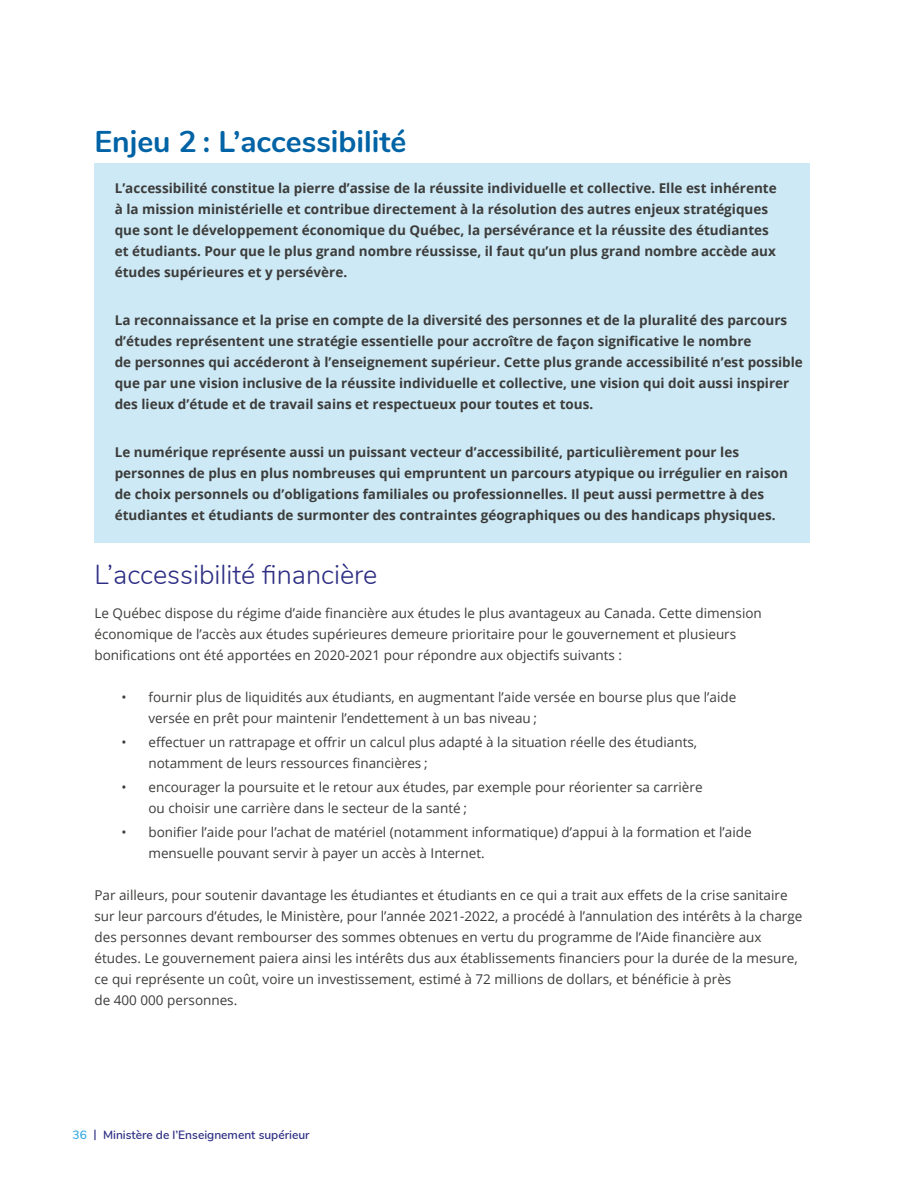
<style>
.page{position:relative;width:918px;height:1188px;background:#fff}
.page>*{position:absolute;margin:0;border:0;box-sizing:border-box;transform-origin:0 0}
.t1{font:700 30px "Nunito";color:#0063a5}
.t2{font:300 27px "Nunito";color:#2d2e83}
.t3{font:13.5px/21px "Open Sans";color:#3c3c3b}
.t4{font:700 13.5px/21px "Open Sans";color:#3c3c3b}
.t5{font:600 12px "Nunito";color:#2d2e83}
.s1{color:#36a9e1}
</style>
<div class="page">
<div style="left:94px;top:163px;width:716px;height:137px;background:#cce9f5"></div>
<div style="left:94px;top:295px;width:716px;height:137px;background:#cce9f5"></div>
<div style="left:94px;top:427px;width:716px;height:116px;background:#cce9f5"></div>
<h4 class="t1" style="left:94px;top:119px;width:313px">Enjeu 2 : L’accessibilité</h4>
<p class="t4" style="left:115px;top:177px;width:663px">L’accessibilité constitue la pierre d’assise de la réussite individuelle et collective. Elle est inhérente à la mission ministérielle et contribue directement à la résolution des autres enjeux stratégiques que sont le développement économique du Québec, la persévérance et la réussite des étudiantes et étudiants. Pour que le plus grand nombre réussisse, il faut qu’un plus grand nombre accède aux études supérieures et y persévère.</p>
<p class="t4" style="left:115px;top:309px;width:690px">La reconnaissance et la prise en compte de la diversité des personnes et de la pluralité des parcours d’études représentent une stratégie essentielle pour accroître de façon significative le nombre<br>de personnes qui accéderont à l’enseignement supérieur. Cette plus grande accessibilité n’est possible que par une vision inclusive de la réussite individuelle et collective, une vision qui doit aussi inspirer des lieux d’étude et de travail sains et respectueux pour toutes et tous.</p>
<p class="t4" style="left:115px;top:441px;width:675px">Le numérique représente aussi un puissant vecteur d’accessibilité, particulièrement pour les personnes de plus en plus nombreuses qui empruntent un parcours atypique ou irrégulier en raison de choix personnels ou d’obligations familiales ou professionnelles. Il peut aussi permettre à des étudiantes et étudiants de surmonter des contraintes géographiques ou des handicaps physiques.</p>
<h5 class="t2" style="left:94px;top:555px;width:284px">L’accessibilité financière</h5>
<p class="t3" style="left:94px;top:603px;width:669px">Le Québec dispose du régime d’aide financière aux études le plus avantageux au Canada. Cette dimension économique de l’accès aux études supérieures demeure prioritaire pour le gouvernement et plusieurs bonifications ont été apportées en 2020-2021 pour répondre aux objectifs suivants :</p>
<p class="t3" style="left:148px;top:686px;width:589px;text-indent:-27px">• fournir plus de liquidités aux étudiants, en augmentant l’aide versée en bourse plus que l’aide versée en prêt pour maintenir l’endettement à un bas niveau ;</p>
<p class="t3" style="left:148px;top:731px;width:550px;text-indent:-27px">• effectuer un rattrapage et offrir un calcul plus adapté à la situation réelle des étudiants, notamment de leurs ressources financières ;</p>
<p class="t3" style="left:148px;top:776px;width:556px;text-indent:-27px">• encourager la poursuite et le retour aux études, par exemple pour réorienter sa carrière ou choisir une carrière dans le secteur de la santé ;</p>
<p class="t3" style="left:148px;top:822px;width:605px;text-indent:-27px">• bonifier l’aide pour l’achat de matériel (notamment informatique) d’appui à la formation et l’aide mensuelle pouvant servir à payer un accès à Internet.</p>
<p class="t3" style="left:94px;top:884px;width:709px">Par ailleurs, pour soutenir davantage les étudiantes et étudiants en ce qui a trait aux effets de la crise sanitaire sur leur parcours d’études, le Ministère, pour l’année 2021-2022, a procédé à l’annulation des intérêts à la charge des personnes devant rembourser des sommes obtenues en vertu du programme de l’Aide financière aux études. Le gouvernement paiera ainsi les intérêts dus aux établissements financiers pour la durée de la mesure, ce qui représente un coût, voire un investissement, estimé à 72 millions de dollars, et bénéficie à près<br>de 400 000 personnes.</p>
<p class="t5" style="left:73px;top:1126px;width:239px"><span class="s1">36</span> | Ministère de l’Enseignement supérieur</p>
</div>
